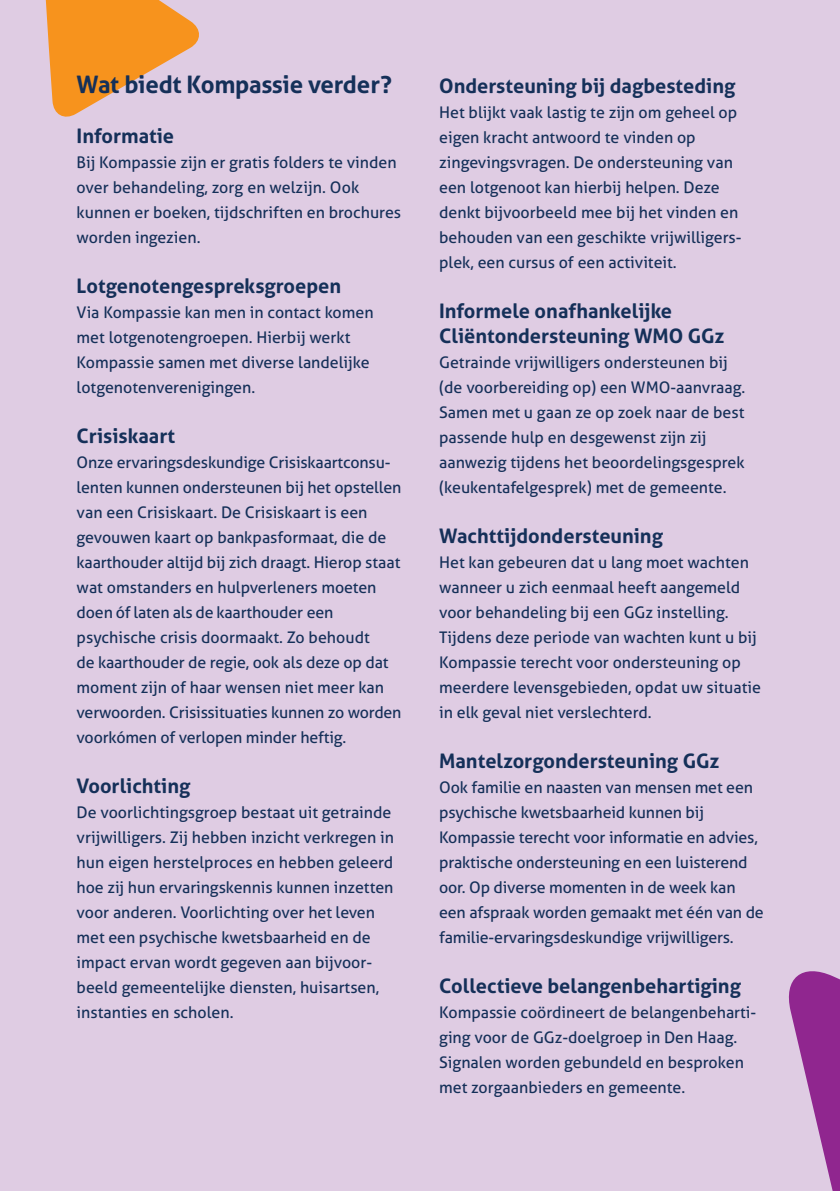
<style>
.page{position:relative;width:840px;height:1191px;background:#fff}
.page>*{position:absolute;margin:0;border:0;box-sizing:border-box;transform-origin:0 0}
.Inleiding{font:700 24px "Aller";letter-spacing:-.01em;color:#153059}
.t1{font:700 20px "Aller";color:#153059}
.t2{font:16px/25px "Aller";color:#153059}
</style>
<div class="page">
<div style="left:0;top:0;width:839px;height:1191px;background:#dfcce3"></div>
<svg style="left:45px;top:0;width:154px;height:117px"></svg>
<svg style="left:788px;top:971px;width:51px;height:220px"></svg>
<p class="Inleiding" style="left:77px;top:70px;width:316px">Wat biedt Kompassie verder?</p>
<p class="t1" style="left:77px;top:124px;width:99px">Informatie</p>
<p class="t2" style="left:77px;top:150px;width:326px">Bij Kompassie zijn er gratis folders te vinden over behandeling, zorg en welzijn. Ook kunnen er boeken, tijdschriften en brochures worden ingezien.</p>
<p class="t1" style="left:77px;top:274px;width:266px">Lotgenotengespreksgroepen</p>
<p class="t2" style="left:77px;top:300px;width:298px">Via Kompassie kan men in contact komen met lotgenotengroepen. Hierbij werkt Kompassie samen met diverse landelijke lotgenotenverenigingen.</p>
<p class="t1" style="left:77px;top:424px;width:100px">Crisiskaart</p>
<p class="t2" style="left:77px;top:450px;width:326px">Onze ervaringsdeskundige Crisiskaartconsu&shy;lenten kunnen ondersteunen bij het opstellen van een Crisiskaart. De Crisiskaart is een gevouwen kaart op bankpasformaat, die de kaarthouder altijd bij zich draagt. Hierop staat wat omstanders en hulpverleners moeten doen óf laten als de kaarthouder een psychische crisis doormaakt. Zo behoudt<br>de kaarthouder de regie, ook als deze op dat moment zijn of haar wensen niet meer kan verwoorden. Crisissituaties kunnen zo worden voorkómen of verlopen minder heftig.</p>
<p class="t1" style="left:77px;top:774px;width:115px">Voorlichting</p>
<p class="t2" style="left:77px;top:800px;width:319px">De voorlichtingsgroep bestaat uit getrainde vrijwilligers. Zij hebben inzicht verkregen in hun eigen herstelproces en hebben geleerd hoe zij hun ervaringskennis kunnen inzetten voor anderen. Voorlichting over het leven met een psychische kwetsbaarheid en de impact ervan wordt gegeven aan bijvoor&shy;beeld gemeentelijke diensten, huisartsen, instanties en scholen.</p>
<p class="t1" style="left:439px;top:74px;width:298px">Ondersteuning bij dagbesteding</p>
<p class="t2" style="left:439px;top:100px;width:304px">Het blijkt vaak lastig te zijn om geheel op eigen kracht antwoord te vinden op zingevingsvragen. De ondersteuning van een lotgenoot kan hierbij helpen. Deze denkt bijvoorbeeld mee bij het vinden en behouden van een geschikte vrijwilligers&shy;plek, een cursus of een activiteit.</p>
<p class="t1" style="left:439px;top:299px;width:234px">Informele onafhankelijke</p>
<p class="t1" style="left:439px;top:324px;width:286px">Cliëntondersteuning WMO GGz</p>
<p class="t2" style="left:439px;top:350px;width:290px">Getrainde vrijwilligers ondersteunen bij</p>
<p class="t2" style="left:439px;top:375px;width:307px">(de voorbereiding op) een WMO-aanvraag.<br>Samen met u gaan ze op zoek naar de best passende hulp en desgewenst zijn zij aanwezig tijdens het beoordelingsgesprek (keukentafelgesprek) met de gemeente.</p>
<p class="t1" style="left:439px;top:524px;width:225px">Wachttijdondersteuning</p>
<p class="t2" style="left:439px;top:550px;width:323px">Het kan gebeuren dat u lang moet wachten wanneer u zich eenmaal heeft aangemeld voor behandeling bij een GGz instelling.<br>Tijdens deze periode van wachten kunt u bij Kompassie terecht voor ondersteuning op meerdere levensgebieden, opdat uw situatie in elk geval niet verslechterd.</p>
<p class="t1" style="left:439px;top:749px;width:281px">Mantelzorgondersteuning GGz</p>
<p class="t2" style="left:439px;top:775px;width:326px">Ook familie en naasten van mensen met een psychische kwetsbaarheid kunnen bij Kompassie terecht voor informatie en advies, praktische ondersteuning en een luisterend oor. Op diverse momenten in de week kan een afspraak worden gemaakt met één van de familie-ervaringsdeskundige vrijwilligers.</p>
<p class="t1" style="left:439px;top:974px;width:303px">Collectieve belangenbehartiging</p>
<p class="t2" style="left:439px;top:1000px;width:318px">Kompassie coördineert de belangenbeharti&shy;ging voor de GGz-doelgroep in Den Haag.<br>Signalen worden gebundeld en besproken met zorgaanbieders en gemeente.</p>
</div>
